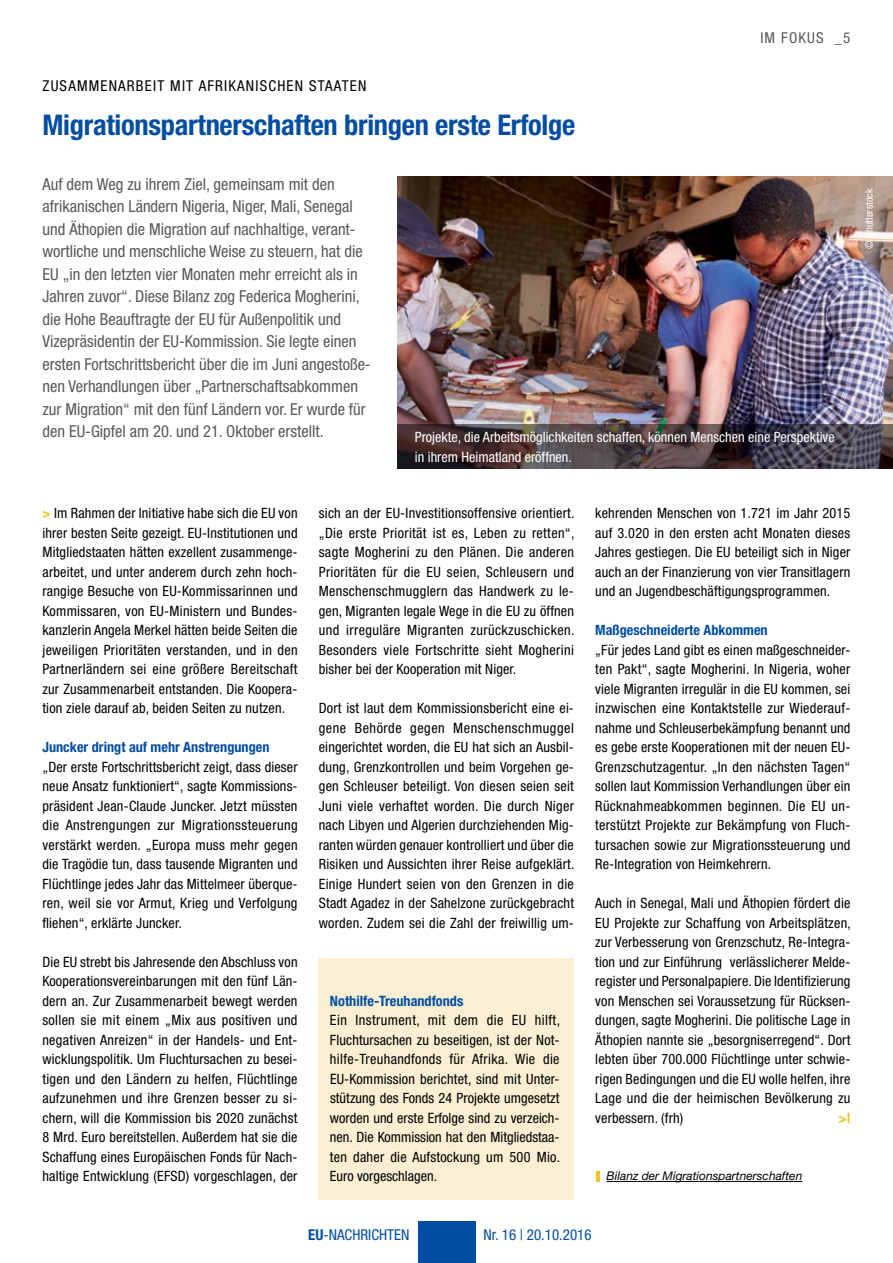
<style>
.page{position:relative;width:893px;height:1263px;background:#fff}
.page>*{position:absolute;margin:0;border:0;box-sizing:border-box;transform-origin:0 0}
.t1{font:700 condensed 28.5px "Helvetica Neue LT";letter-spacing:-.01em;color:#034ea2}
.t2{font:condensed 16.5px/22.5px "Helvetica Neue LT";color:#58595b}
.t3{font:condensed 15px "Helvetica Neue LT";letter-spacing:.08em;color:#000}
.t4{font:condensed 15px "Helvetica Neue LT";color:#034ea2}
.t5{font:condensed 15px "Helvetica Neue LT";color:#58595b}
.t6{font:condensed 14.25px/19.5px "Helvetica Neue LT";letter-spacing:.01em;color:#000;text-align:justify}
.t7{font:condensed 14.25px/19.5px "Helvetica Neue LT";color:#fff}
.t8{font:700 condensed 14.25px "Helvetica Neue LT";color:#034ea2}
.t9{font:700 condensed 14.25px "Helvetica Neue LT";color:#edc52a}
.t10{font:italic 12px "Helvetica Neue LT";color:#000}
.t11{font:condensed 10.5px "Helvetica Neue LT";color:#fff}
.s1{font-weight:700;color:#edc52a}
.s2{font-weight:700}
</style>
<div class="page">
<div style="left:418px;top:1221px;width:57px;height:42px;background:#034ea2"></div>
<img style="left:398px;top:177px;width:495px;height:247px">
<div style="left:319px;top:958px;width:255px;height:242px;background:#faefd2"></div>
<svg style="left:398px;top:424px;width:495px;height:45px;background:#463a3f"></svg>
<hr style="left:607px;top:1181px;width:195px;height:1px;background:#000">
<hr style="left:596px;top:1171px;width:4px;height:10px;background:#edc52a">
<p class="t3" style="left:43px;top:77px;width:325px">Zusammenarbeit mit afrikanischen Staaten</p>
<h1 class="t1" style="left:43px;top:108px;width:534px">Migrationspartnerschaften bringen erste Erfolge</h1>
<p class="t5" style="left:760px;top:29px;width:30px">Im Foku</p>
<p class="t5" style="left:816px;top:29px;width:36px">s _5</p>
<p class="t2" style="left:43px;top:173px;width:330px">Auf dem Weg zu ihrem Ziel, gemeinsam mit den afrikanischen Ländern Nigeria, Niger, Mali, Senegal und Äthopien die Migration auf nachhaltige, verant&shy;wortliche und menschliche Weise zu steuern, hat die EU „in den letzten vier Monaten mehr erreicht als in Jahren zuvor“. Diese Bilanz zog Federica Mogherini, die Hohe Beauftragte der EU für Außenpolitik und Vizepräsidentin der EU-Kommission. Sie legte einen ersten Fortschrittsbericht über die im Juni angestoße&shy;nen Verhandlungen über „Partnerschaftsabkommen zur Migration“ mit den fünf Ländern vor. Er wurde für den EU-Gipfel am 20. und 21. Oktober erstellt.</p>
<p class="t7" style="left:415px;top:427px;width:421px">Projekte, die Arbeitsmöglichkeiten schaffen, können Menschen eine Perspektive in ihrem Heimatland eröffnen.</p>
<p class="t11" style="left:863px;top:248px;width:62px;rotate:-90deg">© Shutterstock</p>
<p class="t6" style="left:42px;top:503px;width:257px"><span class="s1">&gt;</span> Im Rahmen der Initiative habe sich die EU von ihrer besten Seite gezeigt. EU-Institutionen und Mitgliedstaaten hätten exzellent zusammenge&shy;arbeitet, und unter anderem durch zehn hoch&shy;rangige Besuche von EU-Kommissarinnen und Kommissaren, von EU-Ministern und Bundes&shy;kanzlerin Angela Merkel hätten beide Seiten die jeweiligen Prioritäten verstanden, und in den Partnerländern sei eine größere Bereitschaft zur Zusammenarbeit entstanden. Die Koopera&shy;tion ziele darauf ab, beiden Seiten zu nutzen.</p>
<p class="t8" style="left:42px;top:739px;width:229px">Juncker dringt auf mehr Anstrengungen</p>
<p class="t6" style="left:42px;top:757px;width:257px">„Der erste Fortschrittsbericht zeigt, dass dieser neue Ansatz funktioniert“, sagte Kommissions&shy;präsident Jean-Claude Juncker. Jetzt müssten die Anstrengungen zur Migrationssteuerung verstärkt werden. „Europa muss mehr gegen die Tragödie tun, dass tausende Migranten und Flüchtlinge jedes Jahr das Mittelmeer überque&shy;ren, weil sie vor Armut, Krieg und Verfolgung fliehen“, erklärte Juncker.</p>
<p class="t6" style="left:42px;top:952px;width:257px">Die EU strebt bis Jahresende den Abschluss von Kooperationsvereinbarungen mit den fünf Län&shy;dern an. Zur Zusammenarbeit bewegt werden sollen sie mit einem „Mix aus positiven und negativen Anreizen“ in der Handels- und Ent&shy;wicklungspolitik. Um Fluchtursachen zu besei&shy;tigen und den Ländern zu helfen, Flüchtlinge aufzunehmen und ihre Grenzen besser zu si&shy;chern, will die Kommission bis 2020 zunächst 8 Mrd. Euro bereitstellen. Außerdem hat sie die Schaffung eines Europäischen Fonds für Nach&shy;haltige Entwicklung (EFSD) vorgeschlagen, der</p>
<p class="t6" style="left:319px;top:503px;width:257px">sich an der EU-Investitionsoffensive orientiert. „Die erste Priorität ist es, Leben zu retten“, sagte Mogherini zu den Plänen. Die anderen Prioritäten für die EU seien, Schleusern und Menschenschmugglern das Handwerk zu le&shy;gen, Migranten legale Wege in die EU zu öffnen und irreguläre Migranten zurückzuschicken.<br>Besonders viele Fortschritte sieht Mogherini bisher bei der Kooperation mit Niger.</p>
<p class="t6" style="left:319px;top:698px;width:257px">Dort ist laut dem Kommissionsbericht eine ei&shy;gene Behörde gegen Menschenschmuggel eingerichtet worden, die EU hat sich an Ausbil&shy;dung, Grenzkontrollen und beim Vorgehen ge&shy;gen Schleuser beteiligt. Von diesen seien seit Juni viele verhaftet worden. Die durch Niger nach Libyen und Algerien durchziehenden Mig&shy;ranten würden genauer kontrolliert und über die Risiken und Aussichten ihrer Reise aufgeklärt.<br>Einige Hundert seien von den Grenzen in die Stadt Agadez in der Sahelzone zurückgebracht worden. Zudem sei die Zahl der freiwillig um-</p>
<p class="t8" style="left:330px;top:992px;width:135px">Nothilfe-Treuhandfonds</p>
<p class="t6" style="left:330px;top:1010px;width:232px">Ein Instrument, mit dem die EU hilft, Fluchtursachen zu beseitigen, ist der Not&shy;hilfe-Treuhandfonds für Afrika. Wie die EU-Kommission berichtet, sind mit Unter&shy;stützung des Fonds 24 Projekte umgesetzt worden und erste Erfolge sind zu verzeich&shy;nen. Die Kommission hat den Mitgliedstaa&shy;ten daher die Aufstockung um 500 Mio.<br>Euro vorgeschlagen.</p>
<p class="t6" style="left:595px;top:503px;width:257px">kehrenden Menschen von 1.721 im Jahr 2015 auf 3.020 in den ersten acht Monaten dieses Jahres gestiegen. Die EU beteiligt sich in Niger auch an der Finanzierung von vier Transitlagern und an Jugendbeschäftigungsprogrammen.</p>
<p class="t8" style="left:595px;top:621px;width:174px">Maßgeschneiderte Abkommen</p>
<p class="t6" style="left:595px;top:640px;width:257px">„Für jedes Land gibt es einen maßgeschneider&shy;ten Pakt“, sagte Mogherini. In Nigeria, woher viele Migranten irregulär in die EU kommen, sei inzwischen eine Kontaktstelle zur Wiederauf&shy;nahme und Schleuserbekämpfung benannt und es gebe erste Kooperationen mit der neuen EU-Grenzschutzagentur. „In den nächsten Tagen“ sollen laut Kommission Verhandlungen über ein Rücknahmeabkommen beginnen. Die EU un&shy;terstützt Projekte zur Bekämpfung von Fluch&shy;tursachen sowie zur Migrationssteuerung und Re-Integration von Heimkehrern.</p>
<p class="t6" style="left:595px;top:893px;width:257px">Auch in Senegal, Mali und Äthopien fördert die EU Projekte zur Schaffung von Arbeitsplätzen, zur Verbesserung von Grenzschutz, Re-Integra&shy;tion und zur Einführung verlässlicherer Melde&shy;register und Personalpapiere. Die Identifizierung von Menschen sei Voraussetzung für Rücksen&shy;dungen, sagte Mogherini. Die politische Lage in Äthopien nannte sie „besorgniserregend“. Dort lebten über 700.000 Flüchtlinge unter schwie&shy;rigen Bedingungen und die EU wolle helfen, ihre Lage und die der heimischen Bevölkerung zu verbessern. (frh)</p>
<p class="t9" style="left:838px;top:1109px;width:13px">&gt;|</p>
<p class="t10" style="left:607px;top:1169px;width:197px">Bilanz der Migrationspartnerschaften</p>
<p class="t4" style="left:308px;top:1226px;width:29px"><span class="s2">EU</span>-NACHRICH</p>
<p class="t4" style="left:387px;top:1226px;width:15px">TEN</p>
<p class="t4" style="left:484px;top:1226px;width:110px">Nr. 16 | 20.10.2016</p>
</div>
